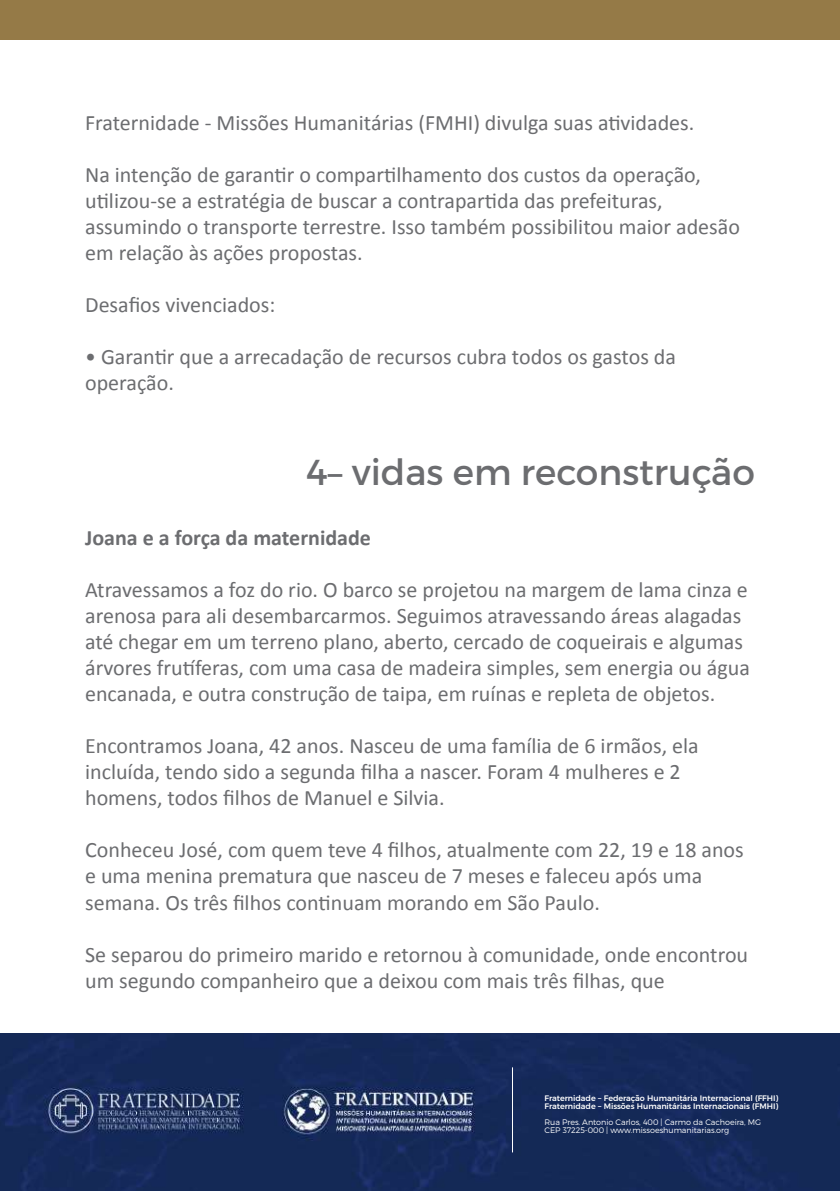
<style>
.page{position:relative;width:840px;height:1191px;background:#fff}
.page>*{position:absolute;margin:0;border:0;box-sizing:border-box;transform-origin:0 0}
.t1{font:36px "Montserrat";color:#6c6d70}
.t2{font:22px/26px "Calibri";color:#6c6d70}
.t3{font:700 22px "Calibri";color:#6c6d70}
.t4{font:500 8px/8px "Montserrat";letter-spacing:-.005em;color:#fff}
.t5{font:300 8px/8px "Montserrat";letter-spacing:-.005em;color:#fff}
</style>
<div class="page">
<img style="left:0;top:1033px;width:822px;height:158px">
<div style="left:822px;top:1033px;width:17px;height:158px;background:#142956"></div>
<hr style="left:511px;top:1067px;width:1px;height:85px;background:#fff">
<div style="left:0;top:0;width:839px;height:40px;background:#957a47"></div>
<p class="t2" style="left:85px;top:109px;width:610px">Fraternidade - Missões Humanitárias (FMHI) divulga suas atividades.</p>
<p class="t2" style="left:85px;top:161px;width:656px">Na intenção de garantir o compartilhamento dos custos da operação, utilizou-se a estratégia de buscar a contrapartida das prefeituras, assumindo o transporte terrestre. Isso também possibilitou maior adesão em relação às ações propostas.</p>
<p class="t2" style="left:85px;top:291px;width:192px">Desafios vivenciados:</p>
<p class="t2" style="left:85px;top:343px;width:592px">• Garantir que a arrecadação de recursos cubra todos os gastos da operação.</p>
<h1 class="t1" style="left:306px;top:450px;width:450px">4– vidas em reconstrução</h1>
<p class="t3" style="left:85px;top:524px;width:287px">Joana e a força da maternidade</p>
<p class="t2" style="left:85px;top:576px;width:666px">Atravessamos a foz do rio. O barco se projetou na margem de lama cinza e arenosa para ali desembarcarmos. Seguimos atravessando áreas alagadas até chegar em um terreno plano, aberto, cercado de coqueirais e algumas árvores frutíferas, com uma casa de madeira simples, sem energia ou água encanada, e outra construção de taipa, em ruínas e repleta de objetos.</p>
<p class="t2" style="left:85px;top:732px;width:614px">Encontramos Joana, 42 anos. Nasceu de uma família de 6 irmãos, ela incluída, tendo sido a segunda filha a nascer. Foram 4 mulheres e 2 homens, todos filhos de Manuel e Silvia.</p>
<p class="t2" style="left:85px;top:836px;width:659px">Conheceu José, com quem teve 4 filhos, atualmente com 22, 19 e 18 anos e uma menina prematura que nasceu de 7 meses e faleceu após uma semana. Os três filhos continuam morando em São Paulo.</p>
<p class="t2" style="left:85px;top:940px;width:664px">Se separou do primeiro marido e retornou à comunidade, onde encontrou um segundo companheiro que a deixou com mais três filhas, que</p>
<p class="t4" style="left:544px;top:1093px;width:235px">Fraternidade – Federação Humanitária Internacional (FFHI)<br>Fraternidade – Missões Humanitárias Internacionais (FMHI)</p>
<p class="t5" style="left:544px;top:1118px;width:218px">Rua Pres. Antonio Carlos, 400 | Carmo da Cachoeira, MG<br>CEP 37225-000 | www.missoeshumanitarias.org</p>
</div>
